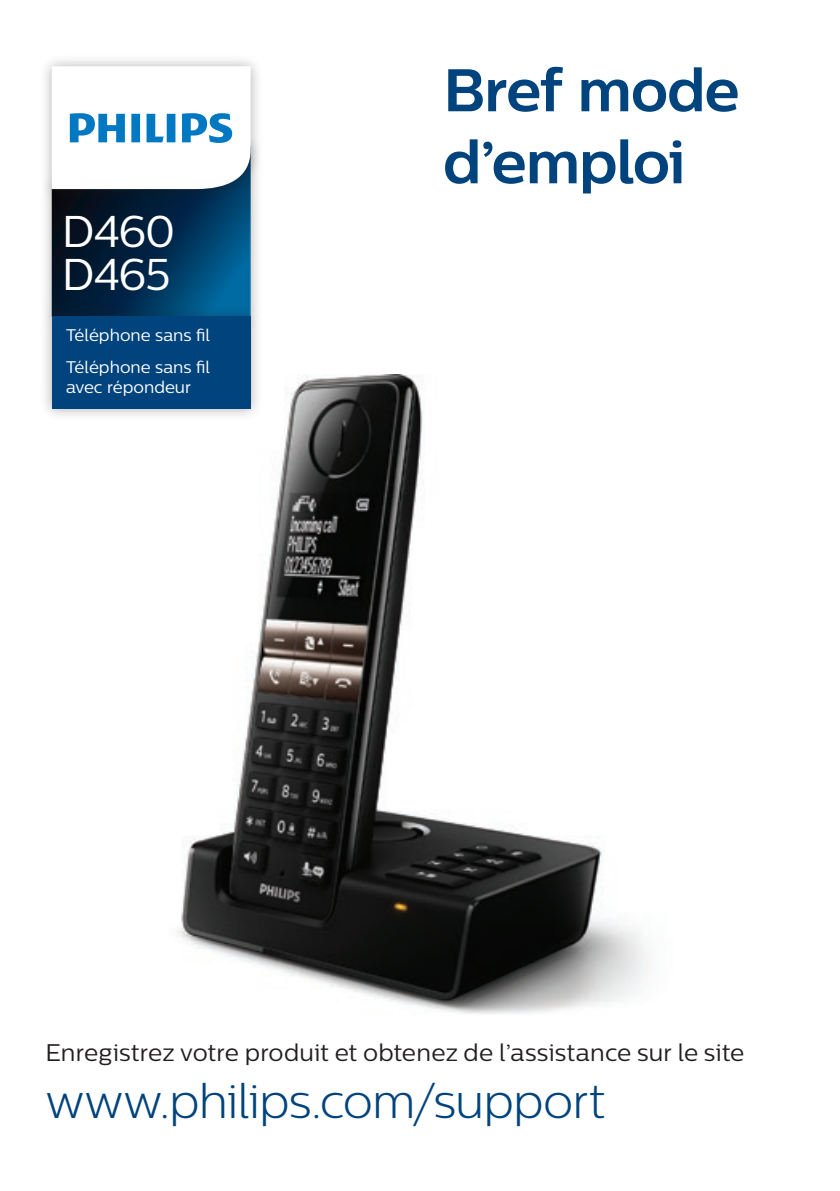
<style>
.page{position:relative;width:840px;height:1191px;background:#fff}
.page>*{position:absolute;margin:0;border:0;box-sizing:border-box;transform-origin:0 0}
.t1{font:700 60px/72px "Centrale Sans";letter-spacing:-.015em;color:#01437c}
.t2{font:300 48px "Centrale Sans";letter-spacing:-.02em;color:#01437c}
.t3{font:44.4px/43.6px "Centrale Sans";letter-spacing:-.03em;color:#fff}
.t4{font:24px "Centrale Sans";letter-spacing:.01em;color:#231f20}
.t5{font:16.8px/32.8px "Centrale Sans";color:#fff}
</style>
<div class="page">
<img style="left:177px;top:374px;width:471px;height:640px">
<div style="left:39px;top:133px;width:224px;height:196px;background:#231f20;opacity:.35"></div>
<div style="left:39px;top:54px;width:224px;height:147px;background:#231f20;opacity:.35"></div>
<div style="left:39px;top:303px;width:224px;height:118px;background:#231f20;opacity:.35"></div>
<div style="left:52px;top:316px;width:198px;height:92px;background:#01437c"></div>
<svg style="left:52px;top:66px;width:198px;height:250px"></svg>
<h3 class="t3" style="left:62px;top:209px;width:115px">D460<br>D465</h3>
<p class="t5" style="left:66px;top:318px;width:145px">Téléphone sans fil<br>Téléphone sans fil</p>
<p class="t5" style="left:66px;top:370px;width:126px">avec répondeur</p>
<h1 class="t1" style="left:443px;top:53px;width:298px">Bref mode d’emploi</h1>
<p class="t4" style="left:45px;top:1038px;width:700px">Enregistrez votre produit et obtenez de l’assistance sur le site</p>
<h2 class="t2" style="left:45px;top:1073px;width:561px">www.philips.com/support</h2>
</div>
